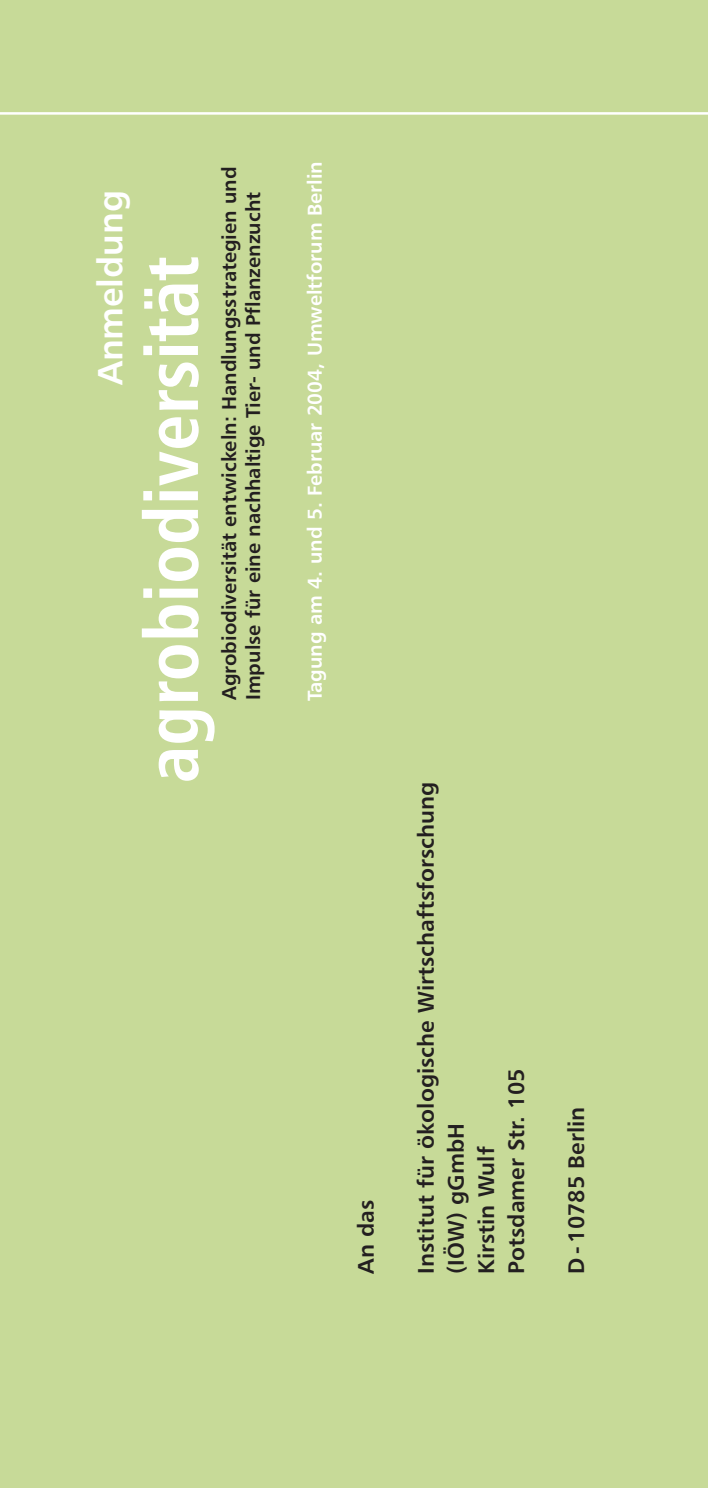
<style>
.page{position:relative;width:708px;height:1488px;background:#fff}
.page>*{position:absolute;margin:0;border:0;box-sizing:border-box;transform-origin:0 0}
.t1{font:75px "Humanist 777 BT Bold Condensed B";color:#fff}
.t2{font:35px "Humanist 777 BT Bold B";color:#fff}
.t3{font:22.5px/30px "Humanist 777 BT Bold B";color:#231f20}
.t4{font:20px/24px "Humanist 777 BT Bold B";color:#231f20}
.t5{font:20px "Humanist 777 BT Bold B";color:#fff}
</style>
<div class="page">
<div style="left:0;top:0;width:707px;height:1487px;background:#c7da98"></div>
<hr style="left:0;top:112px;width:707px;height:3px;background:#fff">
<h2 class="t2" style="left:98px;top:385px;width:197px;rotate:-90deg">Anmeldung</h2>
<p class="t4" style="left:219px;top:700px;width:535px;rotate:-90deg">Agrobiodiversität entwickeln: Handlungsstrategien und<br>Impulse für eine nachhaltige Tier- und Pflanzenzucht</p>
<p class="t5" style="left:307px;top:701px;width:541px;rotate:-90deg">Tagung am 4. und 5. Februar 2004, Umweltforum Berlin</p>
<h1 class="t1" style="left:144px;top:782px;width:528px;rotate:-90deg">agrobiodiversität</h1>
<p class="t3" style="left:353px;top:1273px;width:75px;rotate:-90deg">An das</p>
<p class="t3" style="left:413px;top:1273px;width:493px;rotate:-90deg">Institut für ökologische Wirtschaftsforschung (IÖW) gGmbH<br>Kirstin Wulf<br>Potsdamer Str. 105</p>
<p class="t3" style="left:563px;top:1273px;width:168px;rotate:-90deg">D -10785 Berlin</p>
</div>
